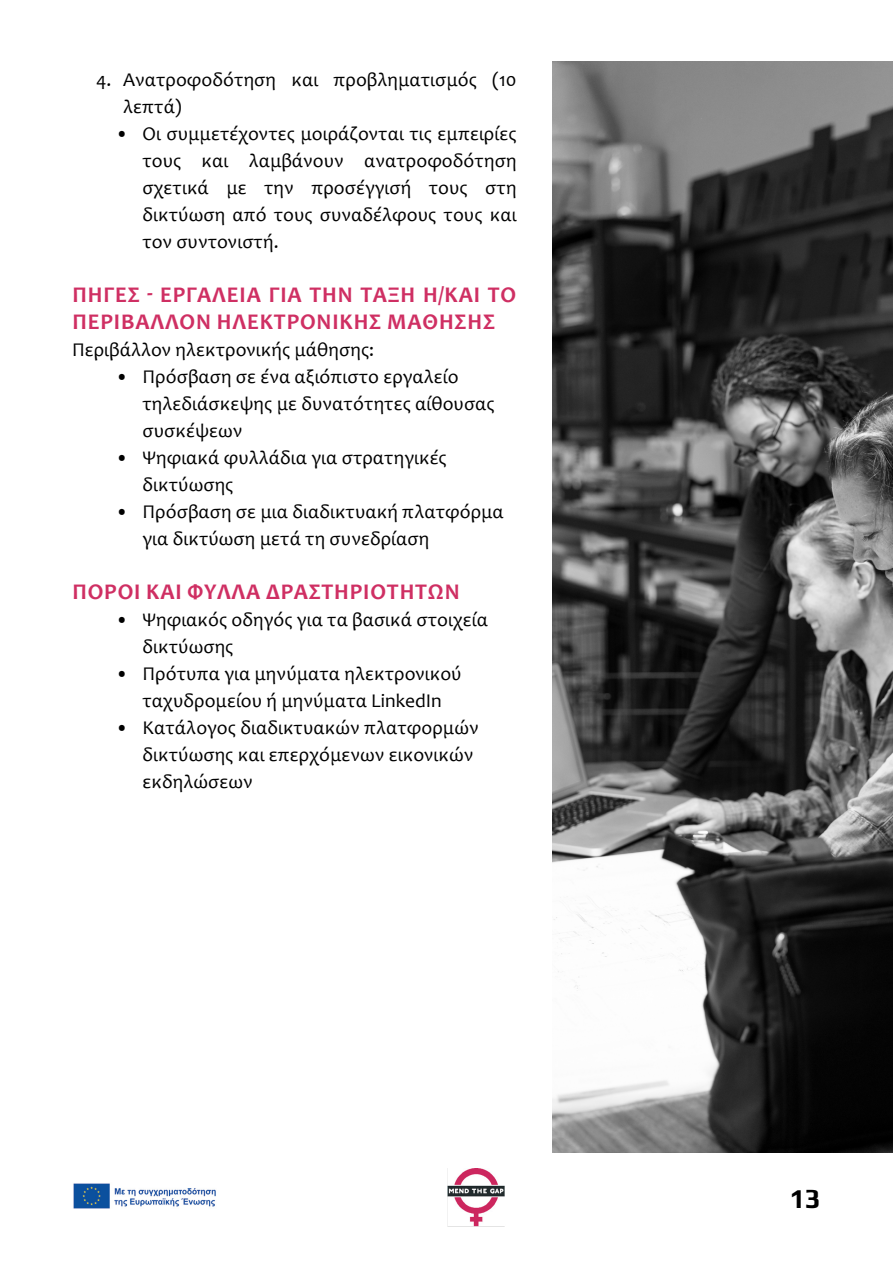
<style>
.page{position:relative;width:893px;height:1263px;background:#fff}
.page>*{position:absolute;margin:0;border:0;box-sizing:border-box;transform-origin:0 0}
.t1{font:700 27px "Play";color:#000}
.t2{font:700 22.5px/27px "Candara";letter-spacing:.04em;color:#cf2f63}
.t3{font:19.5px/27px "Candara";color:#000}
</style>
<div class="page">
<img style="left:73px;top:1183px;width:143px;height:26px">
<img style="left:447px;top:1169px;width:58px;height:58px">
<img style="left:553px;top:62px;width:340px;height:1090px">
<p class="t3" style="left:123px;top:66px;width:395px;text-indent:-27px">4. Ανατροφοδότηση και προβληματισμός (10 λεπτά)</p>
<p class="t3" style="left:143px;top:120px;width:376px;text-align:justify;text-indent:-27px">• Οι συμμετέχοντες μοιράζονται τις εμπειρίες τους και λαμβάνουν ανατροφοδότηση σχετικά με την προσέγγισή τους στη δικτύωση από τους συναδέλφους τους και τον συντονιστή.</p>
<p class="t2" style="left:72px;top:281px;width:444px">ΠΗΓΈΣ - ΕΡΓΑΛΕΊΑ ΓΙΑ ΤΗΝ ΤΆΞΗ Ή/ΚΑΙ ΤΟ<br>ΠΕΡΙΒΆΛΛΟΝ ΗΛΕΚΤΡΟΝΙΚΉΣ ΜΆΘΗΣΗΣ</p>
<p class="t3" style="left:72px;top:336px;width:304px">Περιβάλλον ηλεκτρονικής μάθησης:</p>
<p class="t3" style="left:143px;top:363px;width:354px;text-indent:-27px">• Πρόσβαση σε ένα αξιόπιστο εργαλείο τηλεδιάσκεψης με δυνατότητες αίθουσας συσκέψεων</p>
<p class="t3" style="left:143px;top:444px;width:306px;text-indent:-27px">• Ψηφιακά φυλλάδια για στρατηγικές δικτύωσης</p>
<p class="t3" style="left:143px;top:498px;width:363px;text-indent:-27px">• Πρόσβαση σε μια διαδικτυακή πλατφόρμα για δικτύωση μετά τη συνεδρίαση</p>
<p class="t2" style="left:72px;top:578px;width:389px">ΠΌΡΟΙ ΚΑΙ ΦΎΛΛΑ ΔΡΑΣΤΗΡΙΟΤΉΤΩΝ</p>
<p class="t3" style="left:143px;top:606px;width:347px;text-indent:-27px">• Ψηφιακός οδηγός για τα βασικά στοιχεία δικτύωσης</p>
<p class="t3" style="left:116px;top:660px;width:348px;text-align:center">• Πρότυπα για μηνύματα ηλεκτρονικού ταχυδρομείου ή μηνύματα LinkedIn</p>
<p class="t3" style="left:143px;top:714px;width:338px;text-indent:-27px">• Κατάλογος διαδικτυακών πλατφορμών δικτύωσης και επερχόμενων εικονικών εκδηλώσεων</p>
<h1 class="t1" style="left:790px;top:1179px;width:33px">13</h1>
</div>
